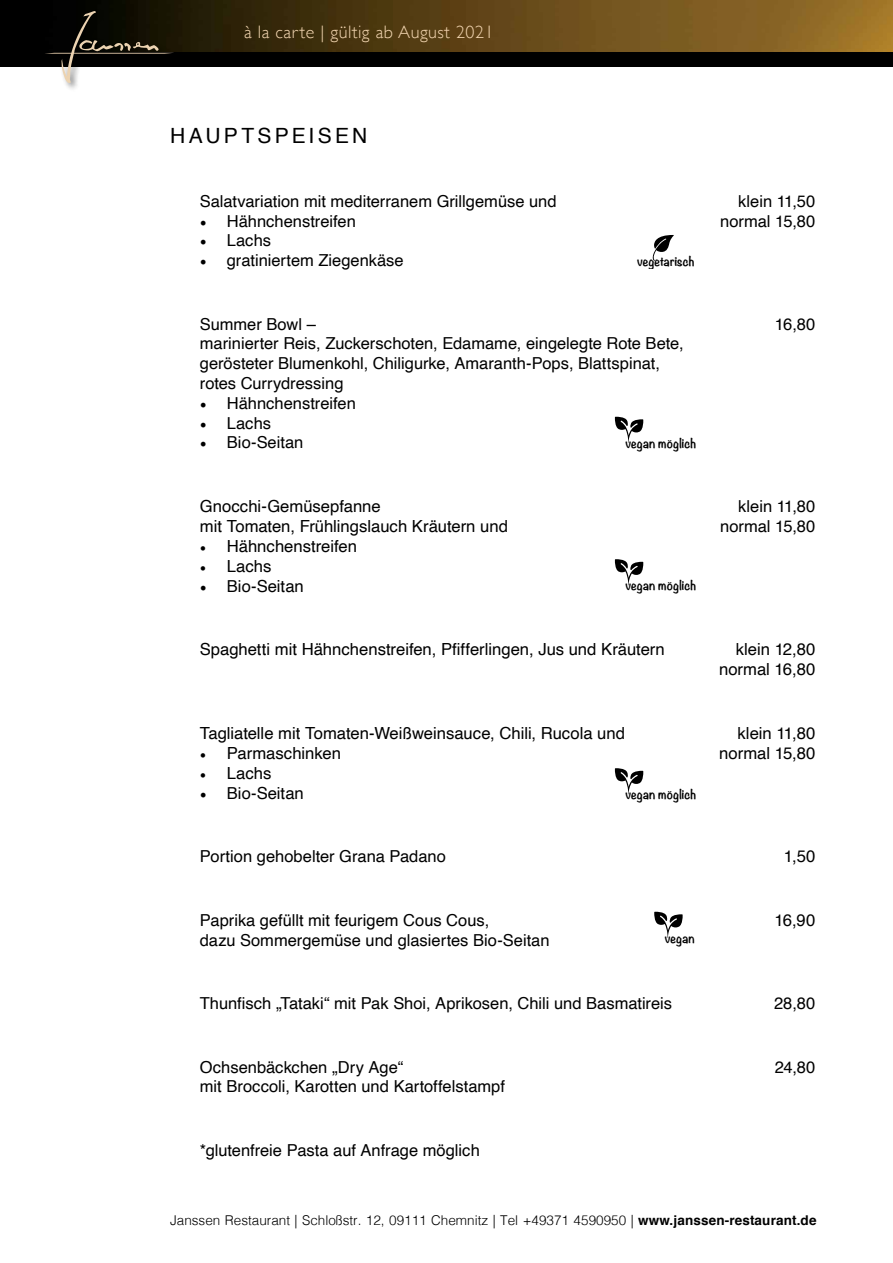
<style>
.page{position:relative;width:893px;height:1263px;background:#fff}
.page>*{position:absolute;margin:0;border:0;box-sizing:border-box;transform-origin:0 0}
.t1{font:21px "Helvetica";letter-spacing:.155em;color:#000}
.t2{font:300 18px "Gill Sans";letter-spacing:.03em;color:#f3d6b1}
.t3{font:16.65px/20px "Helvetica";color:#000;text-align:right}
.t4{font:16.5px/19.8px "Helvetica";color:#000}
.t5{font:300 13.5px "Helvetica";color:#000}
.t6{font:700 12px "Noteworthy";color:#000}
.s1{font-family:"Minion Pro";font-size:18px}
.s2{font-family:"Minion Pro"}
.s3{font-size:16.5px}
.s4{font-weight:700}
</style>
<div class="page">
<img style="left:0;top:0;width:893px;height:52px">
<div style="left:0;top:52px;width:893px;height:14px;background:#000"></div>
<div style="left:44px;top:9px;width:138px;height:83px;background:#000;opacity:.5"></div>
<svg style="left:44px;top:11px;width:130px;height:72px"></svg>
<svg style="left:615px;top:417px;width:28px;height:26px"></svg>
<svg style="left:615px;top:768px;width:28px;height:26px"></svg>
<svg style="left:615px;top:559px;width:28px;height:26px"></svg>
<svg style="left:654px;top:912px;width:29px;height:26px"></svg>
<svg style="left:652px;top:235px;width:22px;height:26px"></svg>
<p class="t2" style="left:244px;top:18px;width:251px">à la carte | gültig ab August 2021</p>
<p class="t1" style="left:170px;top:120px;width:199px">HAUPTSPEISEN</p>
<p class="t4" style="left:200px;top:192px;width:358px">Salatvariation mit mediterranem Grillgemüse und</p>
<p class="t4" style="left:200px;top:211px;width:157px"><span class="s1">•</span> Hähnchenstreifen</p>
<p class="t4" style="left:200px;top:231px;width:73px"><span class="s1">•</span> Lachs</p>
<p class="t4" style="left:200px;top:251px;width:205px"><span class="s1">•</span> gratiniertem Ziegenkäse</p>
<p class="t6" style="left:637px;top:250px;width:59px">vegetarisch</p>
<p class="t4" style="left:200px;top:314px;width:485px">Summer Bowl –<br>marinierter Reis, Zuckerschoten, Edamame, eingelegte Rote Bete, gerösteter Blumenkohl, Chiligurke, Amaranth-Pops, Blattspinat, rotes Currydressing</p>
<p class="t4" style="left:200px;top:394px;width:157px"><span class="s1">•</span> Hähnchenstreifen</p>
<p class="t4" style="left:200px;top:413px;width:73px"><span class="s1">•</span> Lachs</p>
<p class="t4" style="left:200px;top:433px;width:105px"><span class="s1">•</span> Bio-Seitan</p>
<p class="t6" style="left:626px;top:432px;width:72px">vegan möglich</p>
<p class="t3" style="left:200px;top:497px;width:310px;text-align:left">Gnocchi-Gemüsepfanne<br>mit Tomaten, Frühlingslauch Kräutern und</p>
<p class="t3" style="left:200px;top:537px;width:159px"><span class="s2">•</span> Hähnchenstreifen</p>
<p class="t3" style="left:200px;top:557px;width:73px"><span class="s2">•</span> Lachs</p>
<p class="t3" style="left:200px;top:577px;width:105px"><span class="s1">•</span> <span class="s3">Bio-</span>Seitan</p>
<p class="t6" style="left:626px;top:575px;width:72px">vegan möglich</p>
<p class="t4" style="left:720px;top:192px;width:97px;text-align:right">klein 11,50 normal 15,80</p>
<p class="t4" style="left:775px;top:314px;width:42px">16,80</p>
<p class="t4" style="left:720px;top:497px;width:97px;text-align:right">klein 11,80 normal 15,80</p>
<p class="t3" style="left:200px;top:640px;width:466px">Spaghetti mit Hähnchenstreifen, Pfifferlingen, Jus und Kräutern</p>
<p class="t3" style="left:719px;top:640px;width:98px">klein 12,80 normal 16,80</p>
<p class="t3" style="left:200px;top:724px;width:427px">Tagliatelle mit Tomaten-Weißweinsauce, Chili, Rucola und</p>
<p class="t3" style="left:200px;top:744px;width:143px"><span class="s2">•</span> Parmaschinken</p>
<p class="t3" style="left:200px;top:764px;width:73px"><span class="s2">•</span> Lachs</p>
<p class="t3" style="left:200px;top:784px;width:105px"><span class="s1">•</span> <span class="s3">Bio-</span>Seitan</p>
<p class="t6" style="left:626px;top:784px;width:72px">vegan möglich</p>
<p class="t3" style="left:719px;top:724px;width:98px">klein 11,80 normal 15,80</p>
<p class="t4" style="left:200px;top:847px;width:248px">Portion gehobelter Grana Padano</p>
<p class="t3" style="left:784px;top:847px;width:33px">1,50</p>
<p class="t4" style="left:200px;top:911px;width:351px">Paprika gefüllt mit feurigem Cous Cous,<br>dazu Sommergemüse und glasiertes Bio-Seitan</p>
<p class="t3" style="left:774px;top:911px;width:42px">16,90</p>
<p class="t6" style="left:665px;top:927px;width:31px">vegan</p>
<p class="t4" style="left:200px;top:994px;width:474px">Thunfisch „Tataki“ mit Pak Shoi, Aprikosen, Chili und Basmatireis</p>
<p class="t4" style="left:774px;top:994px;width:43px">28,80</p>
<p class="t4" style="left:200px;top:1057px;width:307px">Ochsenbäckchen „Dry Age“<br>mit Broccoli, Karotten und Kartoffelstampf</p>
<p class="t4" style="left:775px;top:1057px;width:42px">24,80</p>
<p class="t4" style="left:200px;top:1140px;width:281px">*glutenfreie Pasta auf Anfrage möglich</p>
<p class="t5" style="left:170px;top:1208px;width:648px">Janssen Restaurant | Schloßstr. 12, 09111 Chemnitz | Tel +49371 4590950 | <span class="s4">www.janssen-restaurant.de</span></p>
</div>
